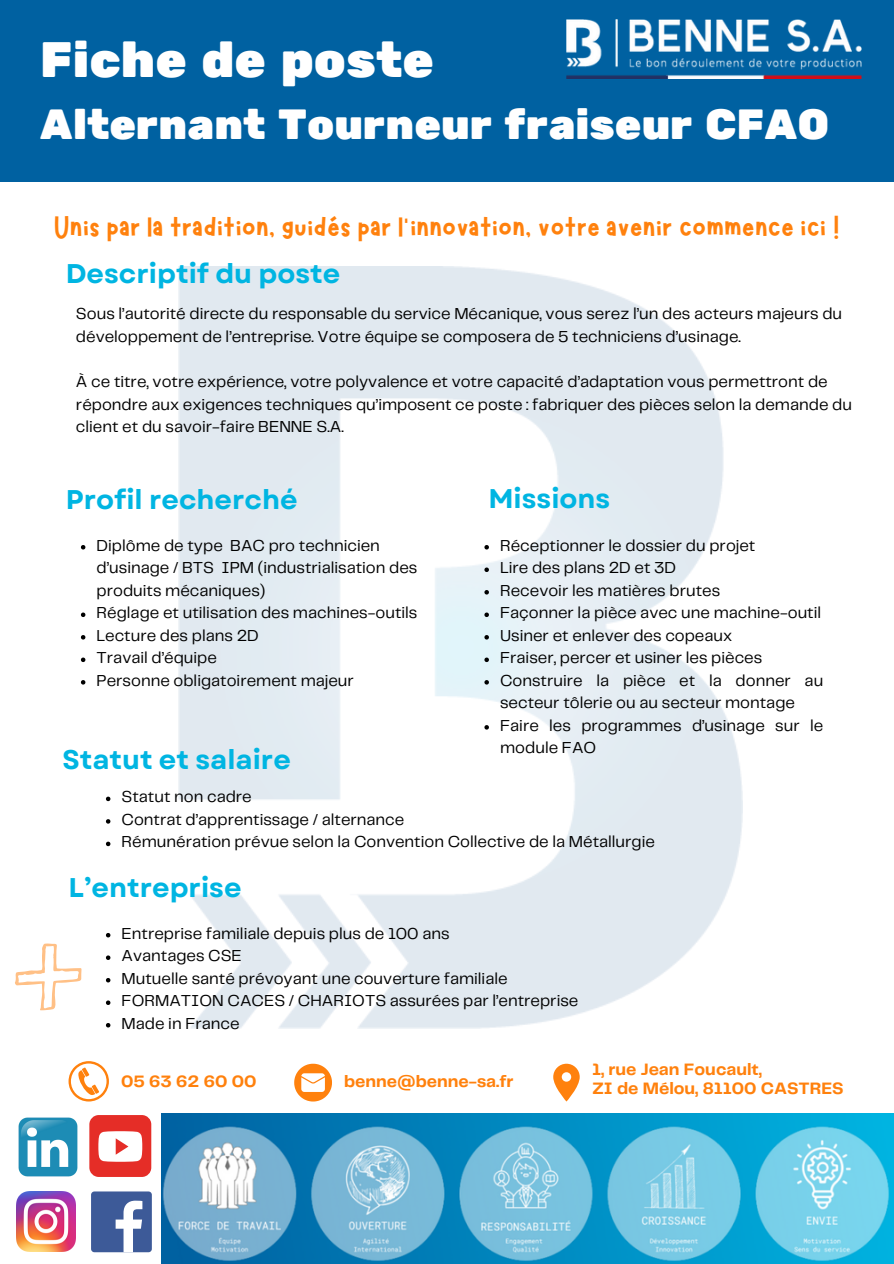
<style>
.page{position:relative;width:894px;height:1264px;background:#fff}
.page>*{position:absolute;margin:0;border:0;box-sizing:border-box;transform-origin:0 0}
.t1{font:49.5px "Rubik One";color:#fff}
.t2{font:42px "Rubik One";color:#fff}
.t3{font:33px "Marykate";color:#ff810d}
.t4{font:700 27px "Garet";color:#00b5e2}
.t5{font:700 17.1px/19.2px "Telegraf";color:#ff810d}
.t6{font:16.5px/22.5px "Telegraf";color:#000}
</style>
<div class="page">
<img style="left:179px;top:266px;width:563px;height:762px">
<div style="left:0;top:0;width:893px;height:182px;background:#0061a1"></div>
<img style="left:162px;top:1113px;width:731px;height:150px">
<div style="left:91px;top:1191px;width:61px;height:61px;background:#3d5a98;border-radius:3px"></div>
<svg style="left:116px;top:1200px;width:26px;height:52px"></svg>
<div style="left:89px;top:1115px;width:62px;height:61px;background:#e52d27;border-radius:9px"></div>
<svg style="left:98px;top:1131px;width:44px;height:30px"></svg>
<img style="left:16px;top:1191px;width:60px;height:60px">
<img style="left:18px;top:1117px;width:60px;height:60px">
<img style="left:566px;top:20px;width:295px;height:58px">
<svg style="left:15px;top:943px;width:67px;height:67px"></svg>
<svg style="left:81px;top:545px;width:4px;height:4px"></svg>
<svg style="left:81px;top:612px;width:4px;height:5px"></svg>
<svg style="left:81px;top:635px;width:4px;height:4px"></svg>
<svg style="left:81px;top:657px;width:4px;height:5px"></svg>
<svg style="left:81px;top:680px;width:4px;height:4px"></svg>
<svg style="left:68px;top:1061px;width:41px;height:40px"></svg>
<svg style="left:553px;top:1063px;width:26px;height:38px"></svg>
<svg style="left:294px;top:1063px;width:38px;height:38px"></svg>
<svg style="left:484px;top:545px;width:5px;height:4px"></svg>
<svg style="left:484px;top:567px;width:5px;height:5px"></svg>
<svg style="left:484px;top:590px;width:5px;height:4px"></svg>
<svg style="left:484px;top:612px;width:5px;height:5px"></svg>
<svg style="left:484px;top:635px;width:5px;height:4px"></svg>
<svg style="left:484px;top:657px;width:5px;height:5px"></svg>
<svg style="left:484px;top:680px;width:5px;height:4px"></svg>
<svg style="left:484px;top:725px;width:5px;height:4px"></svg>
<svg style="left:106px;top:933px;width:4px;height:4px"></svg>
<svg style="left:106px;top:955px;width:4px;height:4px"></svg>
<svg style="left:106px;top:978px;width:4px;height:4px"></svg>
<svg style="left:106px;top:1000px;width:4px;height:4px"></svg>
<svg style="left:106px;top:1023px;width:4px;height:4px"></svg>
<svg style="left:106px;top:796px;width:4px;height:5px"></svg>
<svg style="left:106px;top:819px;width:4px;height:4px"></svg>
<svg style="left:106px;top:841px;width:4px;height:5px"></svg>
<p class="t1" style="left:40px;top:31px;width:395px">Fiche de poste</p>
<p class="t2" style="left:40px;top:100px;width:790px">Alternant Tourneur fraiseur CFAO</p>
<p class="t3" style="left:54px;top:206px;width:787px">Unis par la tradition, guidés par l’innovation, votre avenir commence ici !</p>
<p class="t4" style="left:66px;top:254px;width:276px">Descriptif du poste</p>
<p class="t6" style="left:76px;top:303px;width:767px">Sous l’autorité directe du responsable du service Mécanique, vous serez l’un des acteurs majeurs du développement de l’entreprise. Votre équipe se composera de 5 techniciens d’usinage.</p>
<p class="t6" style="left:76px;top:371px;width:777px">À ce titre, votre expérience, votre polyvalence et votre capacité d’adaptation vous permettront de répondre aux exigences techniques qu’imposent ce poste : fabriquer des pièces selon la demande du client et du savoir-faire BENNE S.A.</p>
<p class="t4" style="left:66px;top:480px;width:233px">Profil recherché</p>
<h3 class="t4" style="left:488px;top:478px;width:123px">Missions</h3>
<p class="t6" style="left:97px;top:534px;width:322px">Diplôme de type BAC pro technicien d’usinage / BTS IPM (industrialisation des produits mécaniques)</p>
<p class="t6" style="left:97px;top:602px;width:322px">Réglage et utilisation des machines-outils</p>
<p class="t6" style="left:97px;top:624px;width:164px">Lecture des plans 2D</p>
<h3 class="t6" style="left:97px;top:647px;width:122px">Travail d’équipe</h3>
<h3 class="t6" style="left:97px;top:669px;width:259px">Personne obligatoirement majeur</h3>
<p class="t6" style="left:500px;top:534px;width:257px">Réceptionner le dossier du projet</p>
<p class="t6" style="left:500px;top:557px;width:177px">Lire des plans 2D et 3D</p>
<p class="t6" style="left:500px;top:579px;width:221px">Recevoir les matières brutes</p>
<p class="t6" style="left:500px;top:602px;width:322px">Façonner la pièce avec une machine-outil</p>
<h3 class="t6" style="left:500px;top:624px;width:233px">Usiner et enlever des copeaux</h3>
<p class="t6" style="left:500px;top:647px;width:264px">Fraiser, percer et usiner les pièces</p>
<p class="t6" style="left:500px;top:669px;width:324px">Construire la pièce et la donner au secteur tôlerie ou au secteur montage</p>
<p class="t6" style="left:500px;top:714px;width:324px">Faire les programmes d’usinage sur le module FAO</p>
<p class="t4" style="left:62px;top:740px;width:230px">Statut et salaire</p>
<h4 class="t6" style="left:122px;top:786px;width:132px">Statut non cadre</h4>
<p class="t6" style="left:122px;top:809px;width:284px">Contrat d’apprentissage / alternance</p>
<p class="t6" style="left:122px;top:831px;width:534px">Rémunération prévue selon la Convention Collective de la Métallurgie</p>
<p class="t4" style="left:68px;top:868px;width:174px">L’entreprise</p>
<p class="t6" style="left:122px;top:922px;width:329px">Entreprise familiale depuis plus de 100 ans</p>
<p class="t6" style="left:122px;top:945px;width:122px">Avantages CSE</p>
<p class="t6" style="left:122px;top:967px;width:387px">Mutuelle santé prévoyant une couverture familiale</p>
<p class="t6" style="left:122px;top:990px;width:458px">FORMATION CACES / CHARIOTS assurées par l’entreprise</p>
<p class="t6" style="left:122px;top:1012px;width:119px">Made in France</p>
<p class="t5" style="left:121px;top:1072px;width:137px">05 63 62 60 00</p>
<p class="t5" style="left:344px;top:1072px;width:171px">benne@benne-sa.fr</p>
<p class="t5" style="left:592px;top:1060px;width:253px">1, rue Jean Foucault,<br>ZI de Mélou, 81100 CASTRES</p>
</div>
